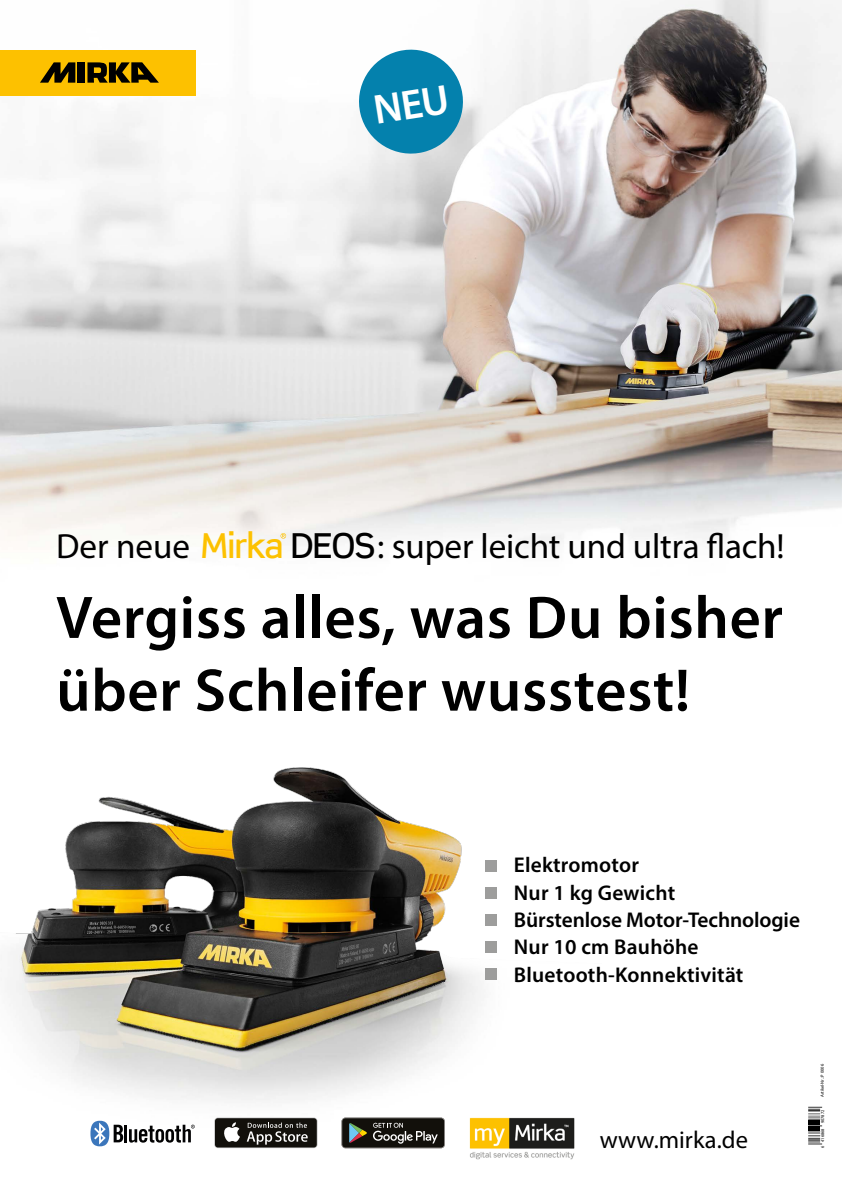
<style>
.page{position:relative;width:842px;height:1192px;background:#fff}
.page>*{position:absolute;margin:0;border:0;box-sizing:border-box;transform-origin:0 0}
.t1{font:600 60.6px/72.8px "Myriad Pro";letter-spacing:.01em;color:#000}
.t2{font:35.1px "Myriad Pro";letter-spacing:-.005em;color:#000}
.t3{font:500 34.4px "Scene Pro";letter-spacing:-.025em;color:#fdc100}
.t4{font:24.5px "Myriad Pro";letter-spacing:.005em;color:#000}
.t5{font:600 21.4px/27.4px "Myriad Pro";letter-spacing:.01em;color:#000}
.t6{font:4.5px "Myriad Pro";color:#000}
.t7{font:4.4px "Myriad Pro";color:#000}
.s1{font-family:"Myriad Pro";font-weight:400;font-size:35.1px;color:#000}
.s2{color:#000}
.s3{font-family:"Scene Pro";font-weight:500;font-size:34.4px;color:#fdc100}
.s4{font-family:"Scene Pro";font-weight:500;font-size:34.4px}
</style>
<div class="page">
<img style="left:0;top:0;width:842px;height:547px">
<div style="left:0;top:50px;width:195px;height:46px;background:#fdc100"></div>
<svg style="left:40px;top:62px;width:35px;height:21px"></svg>
<div style="left:78px;top:62px;width:7px;height:21px;background:#000"></div>
<svg style="left:87px;top:62px;width:72px;height:21px"></svg>
<svg style="left:281px;top:533px;width:5px;height:6px"></svg>
<img style="left:7px;top:767px;width:490px;height:381px">
<div style="left:81px;top:1117px;width:123px;height:33px;background:#fff"></div>
<hr style="left:124px;top:1125px;width:3px;height:17px;background:#020203">
<svg style="left:129px;top:1125px;width:66px;height:18px"></svg>
<svg style="left:90px;top:1121px;width:33px;height:25px"></svg>
<div style="left:214px;top:1118px;width:103px;height:30px;background:#989796;border-radius:4px"></div>
<div style="left:215px;top:1118px;width:102px;height:29px;background:#12100b;border-radius:3px"></div>
<svg style="left:224px;top:1122px;width:16px;height:20px"></svg>
<svg style="left:247px;top:1123px;width:61px;height:22px"></svg>
<div style="left:334px;top:1110px;width:118px;height:46px;background:#fff"></div>
<svg style="left:342px;top:1118px;width:103px;height:30px;background:#36352f"></svg>
<img style="left:455px;top:1108px;width:120px;height:52px">
<div style="left:486px;top:860px;width:11px;height:12px;background:#9d9d9c"></div>
<div style="left:486px;top:887px;width:11px;height:12px;background:#9d9d9c"></div>
<div style="left:486px;top:914px;width:11px;height:12px;background:#9d9d9c"></div>
<div style="left:486px;top:942px;width:11px;height:11px;background:#9d9d9c"></div>
<div style="left:486px;top:969px;width:11px;height:11px;background:#9d9d9c"></div>
<svg style="left:808px;top:1107px;width:14px;height:38px"></svg>
<svg style="left:354px;top:44px;width:114px;height:115px"></svg>
<h3 class="t3" style="left:56px;top:524px;width:301px"><span class="s1">Der neue</span> MMirkirak <span class="s2">DERO</span></h3>
<h2 class="t2" style="left:265px;top:524px;width:521px"><span class="s3">a</span> <span class="s4">DEROSS</span>: super leicht und ultra flach!</h2>
<h1 class="t1" style="left:56px;top:580px;width:728px">Vergiss alles, was Du bisher über Schleifer wusstest!</h1>
<p class="t5" style="left:514px;top:851px;width:288px">Elektromotor<br>Nur 1 kg Gewicht<br>Bürstenlose Motor-Technologie<br>Nur 10 cm Bauhöhe<br>Bluetooth-Konnektivität</p>
<p class="t4" style="left:600px;top:1125px;width:149px">www.mirka.de</p>
<p class="t6" style="left:820px;top:1097px;width:35px;rotate:-90deg">Artikel-Nr.: P 0006</p>
<p class="t7" style="left:820px;top:1148px;width:40px;rotate:-90deg">6 416868 907872</p>
</div>
